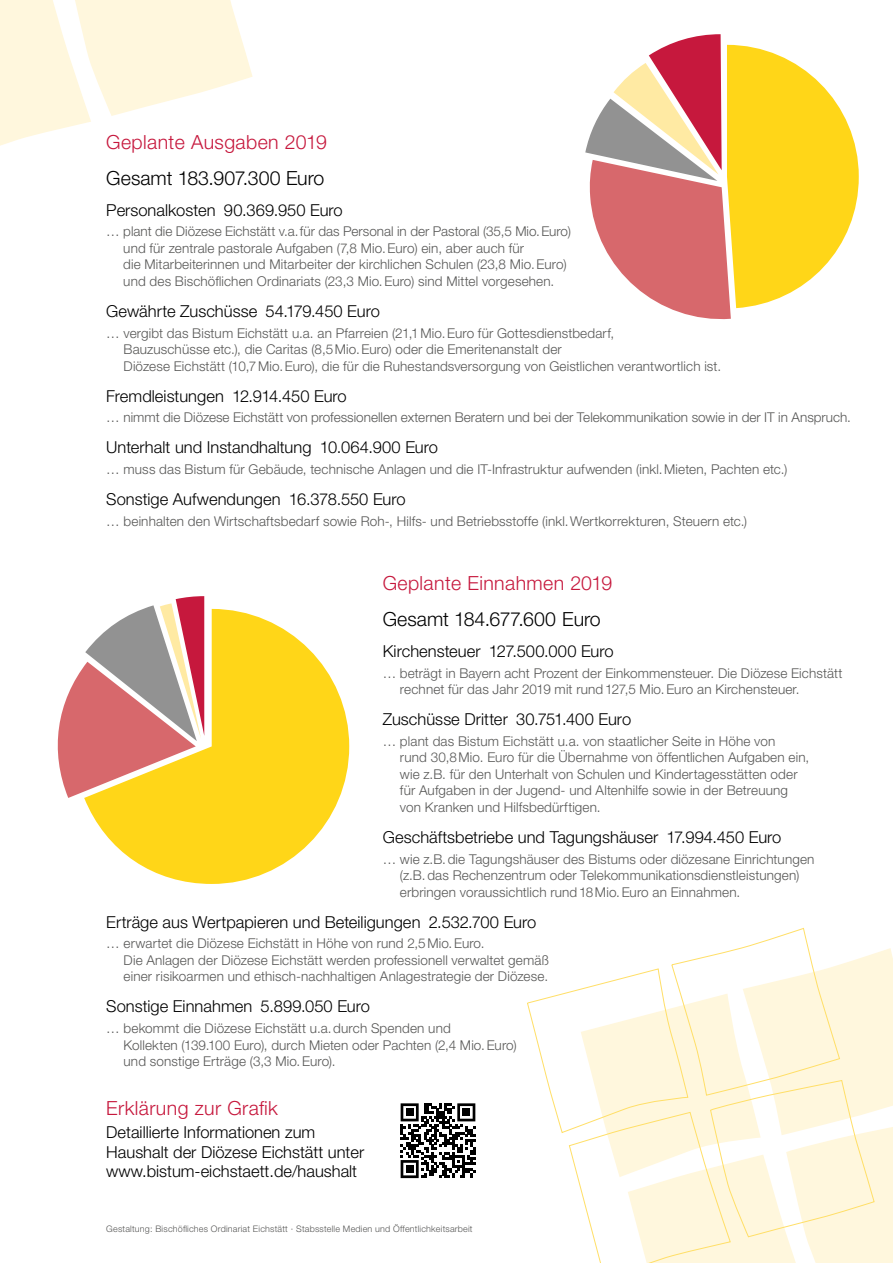
<style>
.page{position:relative;width:893px;height:1263px;background:#fff}
.page>*{position:absolute;margin:0;border:0;box-sizing:border-box;transform-origin:0 0}
.t1{font:300 19.5px "Helvetica Neue LT";letter-spacing:.02em;color:#c6183d}
.t2{font:300 19.5px "Helvetica Neue LT";color:#000}
.t3{font:300 16.5px/19.5px "Helvetica Neue LT";color:#000}
.t4{font:300 13.5px/16.5px "Helvetica Neue LT";letter-spacing:.01em;color:#575756}
.t5{font:300 9px "Helvetica Neue LT";letter-spacing:.02em;color:#575756}
</style>
<div class="page">
<svg style="left:401px;top:1103px;width:74px;height:75px"></svg>
<div style="left:406px;top:1108px;width:7px;height:8px;background:#000"></div>
<div style="left:462px;top:1108px;width:8px;height:8px;background:#000"></div>
<div style="left:406px;top:1165px;width:7px;height:8px;background:#000"></div>
<svg style="left:0;top:0;width:253px;height:146px"></svg>
<svg style="left:527px;top:928px;width:366px;height:335px"></svg>
<svg style="left:585px;top:34px;width:274px;height:286px"></svg>
<svg style="left:57px;top:596px;width:147px;height:202px"></svg>
<svg style="left:84px;top:609px;width:265px;height:275px;fill:#ffd618"></svg>
<h1 class="t1" style="left:106px;top:130px;width:222px">Geplante Ausgaben 2019</h1>
<h1 class="t2" style="left:106px;top:166px;width:220px">Gesamt 183.907.300 Euro</h1>
<p class="t3" style="left:106px;top:200px;width:238px">Personalkosten 90.369.950 Euro</p>
<p class="t4" style="left:123px;top:223px;width:449px;text-indent:-17px">… plant die Diözese Eichstätt v.a.für das Personal in der Pastoral (35,5 Mio.Euro) und für zentrale pastorale Aufgaben (7,8 Mio.Euro) ein, aber auch für<br>die Mitarbeiterinnen und Mitarbeiter der kirchlichen Schulen (23,8 Mio.Euro) und des Bischöflichen Ordinariats (23,3 Mio.Euro) sind Mittel vorgesehen.</p>
<p class="t3" style="left:106px;top:301px;width:275px">Gewährte Zuschüsse 54.179.450 Euro</p>
<p class="t4" style="left:124px;top:324px;width:599px;text-indent:-17px">… vergibt das Bistum Eichstätt u.a. an Pfarreien (21,1Mio.Euro für Gottesdienstbedarf,<br>Bauzuschüsse etc.), die Caritas (8,5Mio.Euro) oder die Emeritenanstalt der<br>Diözese Eichstätt (10,7Mio.Euro), die für die Ruhestandsversorgung von Geistlichen verantwortlich ist.</p>
<p class="t3" style="left:106px;top:386px;width:242px">Fremdleistungen 12.914.450 Euro</p>
<p class="t4" style="left:106px;top:409px;width:746px">… nimmt die Diözese Eichstätt von professionellen externen Beratern und bei der Telekommunikation sowie in der IT in Anspruch.</p>
<p class="t3" style="left:106px;top:437px;width:333px">Unterhalt und Instandhaltung 10.064.900 Euro</p>
<p class="t4" style="left:106px;top:461px;width:682px">… muss das Bistum für Gebäude, technische Anlagen und die IT-Infrastruktur aufwenden (inkl.Mieten, Pachten etc.)</p>
<p class="t3" style="left:106px;top:489px;width:301px">Sonstige Aufwendungen 16.378.550 Euro</p>
<p class="t4" style="left:106px;top:512px;width:642px">… beinhalten den Wirtschaftsbedarf sowie Roh-, Hilfs- und Betriebsstoffe (inkl.Wertkorrekturen, Steuern etc.)</p>
<h1 class="t1" style="left:383px;top:572px;width:231px">Geplante Einnahmen 2019</h1>
<h1 class="t2" style="left:383px;top:607px;width:220px">Gesamt 184.677.600 Euro</h1>
<p class="t3" style="left:383px;top:641px;width:233px">Kirchensteuer 127.500.000 Euro</p>
<p class="t4" style="left:400px;top:664px;width:444px;text-indent:-17px">… beträgt in Bayern acht Prozent der Einkommensteuer. Die Diözese Eichstätt rechnet für das Jahr 2019 mit rund127,5 Mio.Euro an Kirchensteuer.</p>
<p class="t3" style="left:383px;top:709px;width:250px">Zuschüsse Dritter 30.751.400 Euro</p>
<p class="t4" style="left:400px;top:732px;width:411px;text-indent:-17px">… plant das Bistum Eichstätt u.a. von staatlicher Seite in Höhe von<br>rund 30,8Mio. Euro für die Übernahme von öffentlichen Aufgaben ein, wie z.B. für den Unterhalt von Schulen und Kindertagesstätten oder für Aufgaben in der Jugend- und Altenhilfe sowie in der Betreuung von Kranken und Hilfsbedürftigen.</p>
<p class="t3" style="left:383px;top:827px;width:400px">Geschäftsbetriebe und Tagungshäuser 17.994.450 Euro</p>
<p class="t4" style="left:400px;top:850px;width:416px;text-indent:-17px">… wie z.B.die Tagungshäuser des Bistums oder diözesane Einrichtungen (z.B.das Rechenzentrum oder Telekommunikationsdienstleistungen) erbringen voraussichtlich rund18Mio.Euro an Einnahmen.</p>
<p class="t3" style="left:106px;top:911px;width:432px">Erträge aus Wertpapieren und Beteiligungen 2.532.700 Euro</p>
<p class="t4" style="left:124px;top:935px;width:427px;text-indent:-17px">… erwartet die Diözese Eichstätt in Höhe von rund 2,5Mio.Euro.<br>Die Anlagen der Diözese Eichstätt werden professionell verwaltet gemäß einer risikoarmen und ethisch-nachhaltigen Anlagestrategie der Diözese.</p>
<p class="t3" style="left:106px;top:996px;width:265px">Sonstige Einnahmen 5.899.050 Euro</p>
<p class="t4" style="left:124px;top:1020px;width:395px;text-indent:-17px">… bekommt die Diözese Eichstätt u.a.durch Spenden und<br>Kollekten (139.100 Euro), durch Mieten oder Pachten (2,4 Mio.Euro) und sonstige Erträge (3,3 Mio.Euro).</p>
<h1 class="t1" style="left:106px;top:1096px;width:173px">Erklärung zur Grafik</h1>
<p class="t3" style="left:106px;top:1122px;width:259px">Detaillierte Informationen zum<br>Haushalt der Diözese Eichstätt unter www.bistum-eichstaett.de/haushalt</p>
<p class="t5" style="left:106px;top:1223px;width:368px">Gestaltung: Bischöfliches Ordinariat Eichstätt · Stabsstelle Medien und Öffentlichkeitsarbeit</p>
</div>
